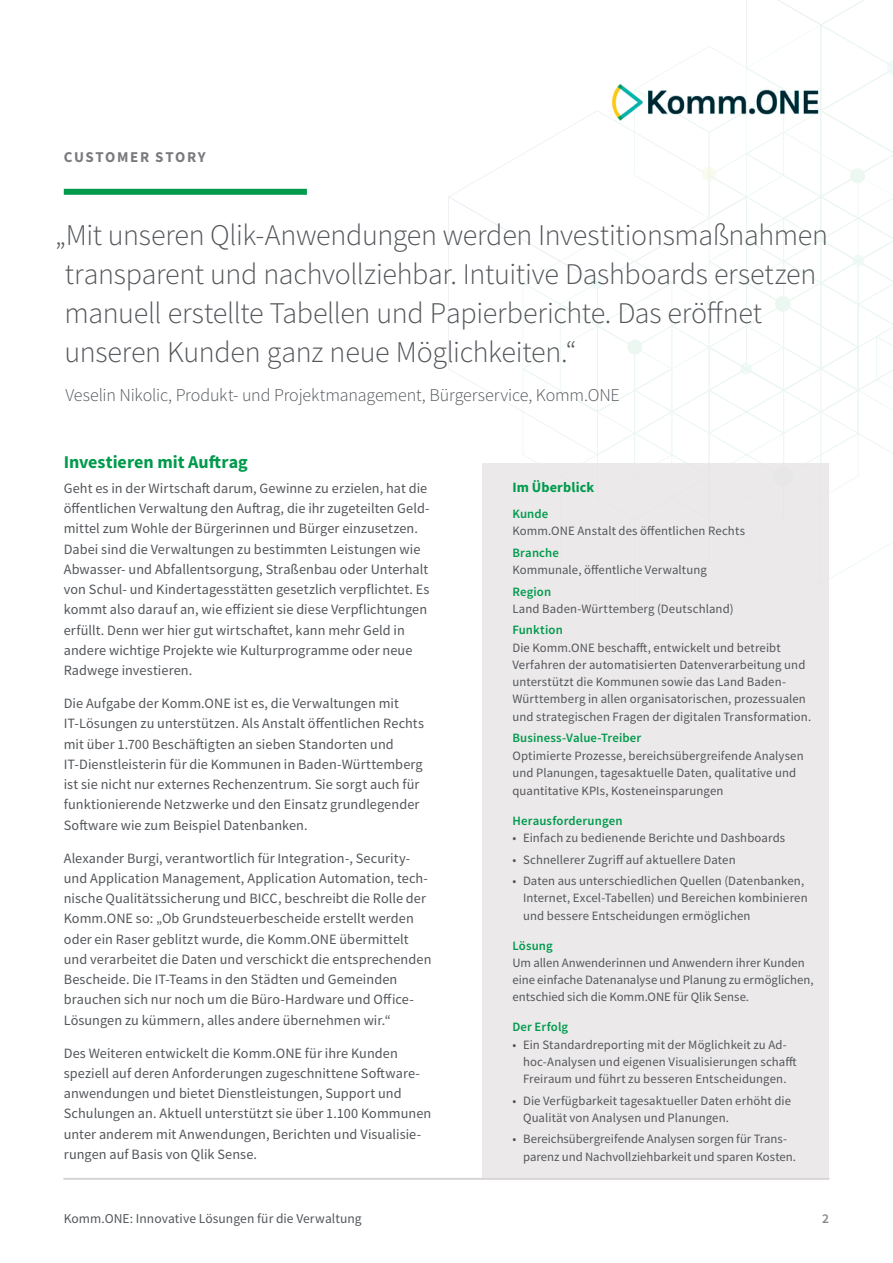
<style>
.page{position:relative;width:893px;height:1263px;background:#fff}
.page>*{position:absolute;margin:0;border:0;box-sizing:border-box;transform-origin:0 0}
.t1{font:300 30px/39px "Source Sans Pro";letter-spacing:-.01em;color:#53565a}
.Quote_attribute{font:300 18px "Source Sans Pro";letter-spacing:-.01em;color:#53565a}
.Text_Sub_Heading{font:700 18px "Source Sans Pro";color:#009a4c}
.Content_Type{font:700 15px "Source Sans Pro";letter-spacing:.11em;color:#7a797d}
.Body_copy{font:14.25px/20.2px "Source Sans Pro";letter-spacing:.005em;color:#53565a}
.Sidebar_-_Heading{font:700 14.25px "Source Sans Pro";letter-spacing:.01em;color:#009a4c}
.t2{font:13.5px "Source Sans Pro";letter-spacing:.005em;color:#53565a}
.t3{font:600 13.5px "Source Sans Pro";color:#89878b}
.Sidebar_-_Body_copy{font:12.75px/17.2px "Source Sans Pro";letter-spacing:.005em;color:#53565a}
.Sidebar_-_Subheading{font:600 12.75px "Source Sans Pro";letter-spacing:.01em;color:#009a4c}
</style>
<div class="page">
<svg style="left:448px;top:0;width:445px;height:606px"></svg>
<div style="left:850px;top:168px;width:15px;height:15px;background:#ebf7f0;border-radius:50%"></div>
<div style="left:627px;top:340px;width:15px;height:14px;background:#ebf7f0;border-radius:50%"></div>
<div style="left:775px;top:296px;width:16px;height:16px;background:#ebf7f0;border-radius:50%"></div>
<hr style="left:64px;top:1178px;width:765px;height:1px;background:#d8d6d8">
<div style="left:64px;top:189px;width:243px;height:6px;background:#009a4c"></div>
<div style="left:483px;top:463px;width:346px;height:715px;background:#e7e4e5"></div>
<img style="left:610px;top:81px;width:211px;height:39px">
<p class="Content_Type" style="left:64px;top:147px;width:143px">CUSTOMER STORY</p>
<p class="t1" style="left:64px;top:215px;width:765px;text-indent:-9px">„Mit unseren Qlik-Anwendungen werden Investitionsmaßnahmen transparent und nachvollziehbar. Intuitive Dashboards ersetzen manuell erstellte Tabellen und Papierberichte. Das eröffnet unseren Kunden ganz neue Möglichkeiten.“</p>
<p class="Quote_attribute" style="left:66px;top:384px;width:556px">Veselin Nikolic, Produkt- und Projektmanagement, Bürgerservice, Komm.ONE</p>
<p class="Text_Sub_Heading" style="left:64px;top:450px;width:185px">Investieren mit Auftrag</p>
<p class="Body_copy" style="left:64px;top:478px;width:367px">Geht es in der Wirtschaft darum, Gewinne zu erzielen, hat die öffentlichen Verwaltung den Auftrag, die ihr zugeteilten Geld&shy;mittel zum Wohle der Bürgerinnen und Bürger einzusetzen.<br>Dabei sind die Verwaltungen zu bestimmten Leistungen wie Abwasser- und Abfallentsorgung, Straßenbau oder Unterhalt von Schul- und Kindertagesstätten gesetzlich verpflichtet. Es kommt also darauf an, wie effizient sie diese Verpflichtungen erfüllt. Denn wer hier gut wirtschaftet, kann mehr Geld in andere wichtige Projekte wie Kulturprogramme oder neue Radwege investieren.</p>
<p class="Body_copy" style="left:64px;top:693px;width:362px">Die Aufgabe der Komm.ONE ist es, die Verwaltungen mit IT-Lösungen zu unterstützen. Als Anstalt öffentlichen Rechts mit über 1.700 Beschäftigten an sieben Standorten und IT-Dienstleisterin für die Kommunen in Baden-Württemberg ist sie nicht nur externes Rechenzentrum. Sie sorgt auch für funktionierende Netzwerke und den Einsatz grundlegender Software wie zum Beispiel Datenbanken.</p>
<p class="Body_copy" style="left:64px;top:848px;width:369px">Alexander Burgi, verantwortlich für Integration-, Security&shy;und Application Management, Application Automation, tech&shy;nische Qualitätssicherung und BICC, beschreibt die Rolle der Komm.ONE so: „Ob Grundsteuerbescheide erstellt werden oder ein Raser geblitzt wurde, die Komm.ONE übermittelt und verarbeitet die Daten und verschickt die entsprechenden Bescheide. Die IT-Teams in den Städten und Gemeinden brauchen sich nur noch um die Büro-Hardware und Office-Lösungen zu kümmern, alles andere übernehmen wir.“</p>
<p class="Body_copy" style="left:64px;top:1043px;width:369px">Des Weiteren entwickelt die Komm.ONE für ihre Kunden speziell auf deren Anforderungen zugeschnittene Software&shy;anwendungen und bietet Dienstleistungen, Support und Schulungen an. Aktuell unterstützt sie über 1.100 Kommunen unter anderem mit Anwendungen, Berichten und Visualisie&shy;rungen auf Basis von Qlik Sense.</p>
<p class="Sidebar_-_Heading" style="left:512px;top:478px;width:83px">Im Überblick</p>
<p class="Sidebar_-_Subheading" style="left:512px;top:506px;width:37px">Kunde</p>
<p class="Sidebar_-_Body_copy" style="left:512px;top:522px;width:234px">Komm.ONE Anstalt des öffentlichen Rechts</p>
<p class="Sidebar_-_Subheading" style="left:512px;top:544px;width:48px">Branche</p>
<p class="Sidebar_-_Body_copy" style="left:512px;top:561px;width:196px">Kommunale, öffentliche Verwaltung</p>
<p class="Sidebar_-_Subheading" style="left:512px;top:583px;width:40px">Region</p>
<p class="Sidebar_-_Body_copy" style="left:512px;top:600px;width:223px">Land Baden-Württemberg (Deutschland)</p>
<p class="Sidebar_-_Subheading" style="left:512px;top:622px;width:52px">Funktion</p>
<p class="Sidebar_-_Body_copy" style="left:512px;top:639px;width:300px">Die Komm.ONE beschafft, entwickelt und betreibt Verfahren der automatisierten Datenverarbeitung und unterstützt die Kommunen sowie das Land Baden-Württemberg in allen organisatorischen, prozessualen und strategischen Fragen der digitalen Transformation.</p>
<p class="Sidebar_-_Subheading" style="left:512px;top:730px;width:130px">Business-Value-Treiber</p>
<p class="Sidebar_-_Body_copy" style="left:512px;top:746px;width:293px;line-height:17.7px">Optimierte Prozesse, bereichsübergreifende Analysen und Planungen, tagesaktuelle Daten, qualitative und quantitative KPIs, Kosteneinsparungen</p>
<p class="Sidebar_-_Subheading" style="left:512px;top:812px;width:112px">Herausforderungen</p>
<p class="Sidebar_-_Body_copy" style="left:512px;top:829px;width:274px">• Einfach zu bedienende Berichte und Dashboards</p>
<p class="Sidebar_-_Body_copy" style="left:512px;top:850px;width:225px">• Schnellerer Zugriff auf aktuellere Daten</p>
<p class="Sidebar_-_Body_copy" style="left:523px;top:872px;width:286px;text-indent:-11px">• Daten aus unterschiedlichen Quellen (Datenbanken,<br>Internet, Excel-Tabellen) und Bereichen kombinieren und bessere Entscheidungen ermöglichen</p>
<p class="Sidebar_-_Subheading" style="left:512px;top:937px;width:42px">Lösung</p>
<p class="Sidebar_-_Body_copy" style="left:512px;top:954px;width:303px">Um allen Anwenderinnen und Anwendern ihrer Kunden eine einfache Datenanalyse und Planung zu ermöglichen, entschied sich die Komm.ONE für Qlik Sense.</p>
<p class="Sidebar_-_Subheading" style="left:512px;top:1019px;width:57px">Der Erfolg</p>
<p class="Sidebar_-_Body_copy" style="left:523px;top:1035px;width:275px;text-indent:-11px">• Ein Standardreporting mit der Möglichkeit zu Ad&shy;hoc-Analysen und eigenen Visualisierungen schafft<br>Freiraum und führt zu besseren Entscheidungen.</p>
<p class="Sidebar_-_Body_copy" style="left:523px;top:1092px;width:270px;text-indent:-11px">• Die Verfügbarkeit tagesaktueller Daten erhöht die<br>Qualität von Analysen und Planungen.</p>
<p class="Sidebar_-_Body_copy" style="left:523px;top:1130px;width:275px;text-indent:-11px">• Bereichsübergreifende Analysen sorgen für Trans&shy;parenz und Nachvollziehbarkeit und sparen Kosten.</p>
<p class="t2" style="left:64px;top:1210px;width:299px">Komm.ONE: Innovative Lösungen für die Verwaltung</p>
<p class="t3" style="left:822px;top:1210px;width:8px">2</p>
</div>
